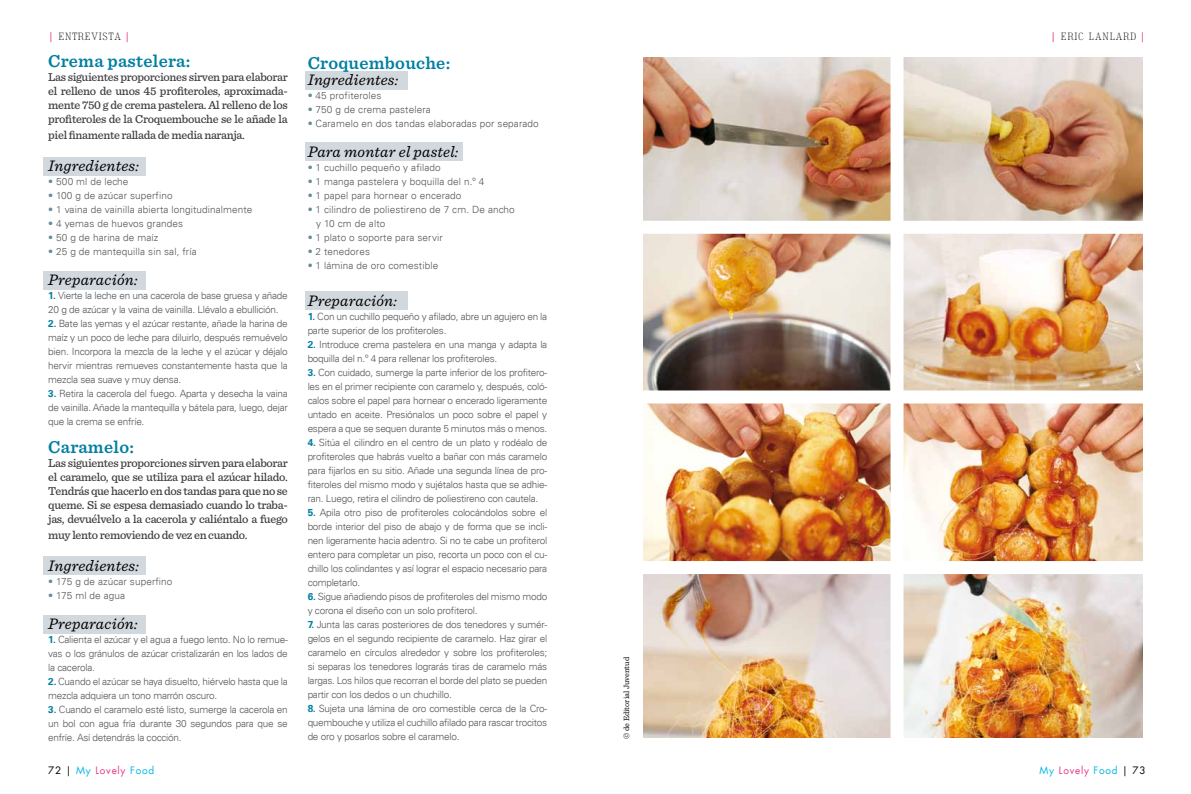
<style>
.page{position:relative;width:1191px;height:794px;background:#fff}
.page>*{position:absolute;margin:0;border:0;box-sizing:border-box;transform-origin:0 0}
.t1{font:600 18px "Sentinel";letter-spacing:.015em;color:#007fa1}
.t2{font:italic 16px "Sentinel";letter-spacing:.015em;color:#000}
.t3{font:500 12px/14px "Sentinel";letter-spacing:-.025em;color:#3e3d40;text-align:justify}
.t4{font:11px "Kursivschrift LT Pro Stehend H";letter-spacing:.075em;color:#000}
.t5{font:300 10px/14px "Univers LT";letter-spacing:-.025em;color:#58585a;text-align:justify}
.t6{font:300 10px/14px "Univers LT";letter-spacing:.01em;color:#58585a}
.t7{font:10px "Futura LT";letter-spacing:.075em;color:#00b6e8}
.t8{font:8px "Sentinel";color:#000}
.s1{font-family:"Futura LT";font-size:10px;color:#e63a8a}
.s2{color:#668d9c}
.s3{font-weight:700;color:#007fa1}
.s4{color:#000}
.s5{color:#e63a8a}
</style>
<div class="page">
<img style="left:643px;top:57px;width:499px;height:680px">
<div style="left:637px;top:221px;width:520px;height:13px;background:#fff"></div>
<div style="left:637px;top:390px;width:520px;height:13px;background:#fff"></div>
<div style="left:890px;top:48px;width:13px;height:709px;background:#fff"></div>
<div style="left:637px;top:561px;width:520px;height:13px;background:#fff"></div>
<div style="left:44px;top:157px;width:102px;height:18px;background:#d2d9de"></div>
<div style="left:305px;top:71px;width:102px;height:18px;background:#d2d9de"></div>
<div style="left:305px;top:291px;width:102px;height:18px;background:#d2d9de"></div>
<div style="left:305px;top:142px;width:157px;height:18px;background:#d2d9de"></div>
<div style="left:44px;top:271px;width:102px;height:18px;background:#d2d9de"></div>
<div style="left:44px;top:556px;width:102px;height:18px;background:#d2d9de"></div>
<div style="left:44px;top:615px;width:102px;height:18px;background:#d2d9de"></div>
<p class="t4" style="left:48px;top:30px;width:83px"><span class="s1">|</span> ENTREVISTA <span class="s1">|</span></p>
<p class="t4" style="left:1050px;top:30px;width:96px"><span class="s1">|</span> ERIC LANLARD <span class="s1">|</span></p>
<h1 class="t1" style="left:48px;top:47px;width:143px">Crema pastelera:</h1>
<p class="t3" style="left:48px;top:69px;width:241px">Las siguientes proporciones sirven para elaborar el relleno de unos 45 profiteroles, aproximada&shy;mente 750 g de crema pastelera. Al relleno de los profiteroles de la Croquembouche se le añade la</p>
<p class="t3" style="left:48px;top:127px;width:198px">piel finamente rallada de media naranja.</p>
<h2 class="t2" style="left:48px;top:153px;width:92px">Ingredientes:</h2>
<p class="t6" style="left:48px;top:174px;width:82px"><span class="s2">•</span> 500 ml de leche</p>
<p class="t6" style="left:48px;top:188px;width:126px"><span class="s2">•</span> 100 g de azúcar superfino</p>
<p class="t6" style="left:48px;top:202px;width:206px"><span class="s2">•</span> 1 vaina de vainilla abierta longitudinalmente</p>
<p class="t6" style="left:48px;top:216px;width:136px"><span class="s2">•</span> 4 yemas de huevos grandes</p>
<p class="t6" style="left:48px;top:230px;width:112px"><span class="s2">•</span> 50 g de harina de maíz</p>
<p class="t6" style="left:48px;top:244px;width:150px"><span class="s2">•</span> 25 g de mantequilla sin sal, fría</p>
<h2 class="t2" style="left:48px;top:267px;width:91px">Preparación:</h2>
<p class="t5" style="left:48px;top:288px;width:241px"><span class="s3">1.</span> Vierte la leche en una cacerola de base gruesa y añade<br>20 g de azúcar y la vaina de vainilla. Llévalo a ebullición.</p>
<p class="t5" style="left:48px;top:316px;width:241px"><span class="s3">2.</span> Bate las yemas y el azúcar restante, añade la harina de maíz y un poco de leche para diluirlo, después remuévelo bien. Incorpora la mezcla de la leche y el azúcar y déjalo hervir mientras remueves constantemente hasta que la mezcla sea suave y muy densa.</p>
<p class="t5" style="left:48px;top:386px;width:241px"><span class="s3">3.</span> Retira la cacerola del fuego. Aparta y desecha la vaina de vainilla. Añade la mantequilla y bátela para, luego, dejar que la crema se enfríe.</p>
<h1 class="t1" style="left:48px;top:433px;width:87px">Caramelo:</h1>
<p class="t3" style="left:48px;top:455px;width:241px">Las siguientes proporciones sirven para elaborar el caramelo, que se utiliza para el azúcar hilado.<br>Tendrás que hacerlo en dos tandas para que no se queme. Si se espesa demasiado cuando lo traba&shy;jas, devuélvelo a la cacerola y caliéntalo a fuego</p>
<p class="t3" style="left:48px;top:527px;width:201px">muy lento removiendo de vez en cuando.</p>
<h2 class="t2" style="left:48px;top:553px;width:92px">Ingredientes:</h2>
<p class="t6" style="left:48px;top:574px;width:126px"><span class="s2">•</span> 175 g de azúcar superfino</p>
<p class="t6" style="left:48px;top:588px;width:78px"><span class="s2">•</span> 175 ml de agua</p>
<h2 class="t2" style="left:48px;top:611px;width:91px">Preparación:</h2>
<p class="t5" style="left:48px;top:632px;width:241px"><span class="s3">1.</span> Calienta el azúcar y el agua a fuego lento. No lo remue&shy;vas o los gránulos de azúcar cristalizarán en los lados de la cacerola.</p>
<p class="t5" style="left:48px;top:674px;width:241px"><span class="s3">2.</span> Cuando el azúcar se haya disuelto, hiérvelo hasta que la mezcla adquiera un tono marrón oscuro.</p>
<p class="t5" style="left:48px;top:702px;width:241px"><span class="s3">3.</span> Cuando el caramelo esté listo, sumerge la cacerola en un bol con agua fría durante 30 segundos para que se enfríe. Así detendrás la cocción.</p>
<h1 class="t1" style="left:308px;top:49px;width:144px">Croquembouche:</h1>
<h2 class="t2" style="left:308px;top:68px;width:92px">Ingredientes:</h2>
<p class="t6" style="left:308px;top:88px;width:75px"><span class="s2">•</span> 45 profiteroles</p>
<p class="t6" style="left:308px;top:102px;width:125px"><span class="s2">•</span> 750 g de crema pastelera</p>
<p class="t6" style="left:308px;top:116px;width:233px"><span class="s2">•</span> Caramelo en dos tandas elaboradas por separado</p>
<h2 class="t2" style="left:308px;top:140px;width:152px">Para montar el pastel:</h2>
<p class="t6" style="left:308px;top:160px;width:135px"><span class="s2">•</span> 1 cuchillo pequeño y afilado</p>
<p class="t6" style="left:308px;top:174px;width:178px"><span class="s2">•</span> 1 manga pastelera y boquilla del n.º 4</p>
<p class="t6" style="left:308px;top:188px;width:155px"><span class="s2">•</span> 1 papel para hornear o encerado</p>
<p class="t6" style="left:316px;top:202px;width:200px;text-indent:-9px"><span class="s2">•</span> 1 cilindro de poliestireno de 7 cm. De ancho y 10 cm de alto</p>
<p class="t6" style="left:308px;top:230px;width:137px"><span class="s2">•</span> 1 plato o soporte para servir</p>
<p class="t6" style="left:308px;top:244px;width:64px"><span class="s2">•</span> 2 tenedores</p>
<p class="t6" style="left:308px;top:258px;width:132px"><span class="s2">•</span> 1 lámina de oro comestible</p>
<h2 class="t2" style="left:308px;top:289px;width:91px">Preparación:</h2>
<p class="t5" style="left:308px;top:309px;width:241px"><span class="s3">1.</span> Con un cuchillo pequeño y afilado, abre un agujero en la parte superior de los profiteroles.</p>
<p class="t5" style="left:308px;top:337px;width:241px"><span class="s3">2.</span> Introduce crema pastelera en una manga y adapta la boquilla del n.º 4 para rellenar los profiteroles.</p>
<p class="t5" style="left:308px;top:365px;width:241px"><span class="s3">3.</span> Con cuidado, sumerge la parte inferior de los profitero&shy;les en el primer recipiente con caramelo y, después, coló&shy;calos sobre el papel para hornear o encerado ligeramente untado en aceite. Presiónalos un poco sobre el papel y espera a que se sequen durante 5 minutos más o menos.</p>
<p class="t5" style="left:308px;top:435px;width:241px"><span class="s3">4.</span> Sitúa el cilindro en el centro de un plato y rodéalo de profiteroles que habrás vuelto a bañar con más caramelo para fijarlos en su sitio. Añade una segunda línea de pro&shy;fiteroles del mismo modo y sujétalos hasta que se adhie&shy;ran. Luego, retira el cilindro de poliestireno con cautela.</p>
<p class="t5" style="left:308px;top:505px;width:241px"><span class="s3">5.</span> Apila otro piso de profiteroles colocándolos sobre el borde interior del piso de abajo y de forma que se incli&shy;nen ligeramente hacia adentro. Si no te cabe un profiterol entero para completar un piso, recorta un poco con el cu&shy;chillo los colindantes y así lograr el espacio necesario para completarlo.</p>
<p class="t5" style="left:308px;top:589px;width:241px"><span class="s3">6.</span> Sigue añadiendo pisos de profiteroles del mismo modo y corona el diseño con un solo profiterol.</p>
<p class="t5" style="left:308px;top:617px;width:241px"><span class="s3">7.</span> Junta las caras posteriores de dos tenedores y sumér&shy;gelos en el segundo recipiente de caramelo. Haz girar el caramelo en círculos alrededor y sobre los profiteroles; si separas los tenedores lograrás tiras de caramelo más largas. Los hilos que recorran el borde del plato se pueden partir con los dedos o un chuchillo.</p>
<p class="t5" style="left:308px;top:701px;width:241px"><span class="s3">8.</span> Sujeta una lámina de oro comestible cerca de la Cro&shy;quembouche y utiliza el cuchillo afilado para rascar trocitos de oro y posarlos sobre el caramelo.</p>
<p class="t8" style="left:620px;top:738px;width:83px;rotate:-90deg">© de Editorial Juventud</p>
<p class="t7" style="left:48px;top:764px;width:108px"><span class="s4">72 |</span> My <span class="s5">Lovely</span> Food</p>
<p class="t7" style="left:1039px;top:764px;width:108px">My <span class="s5">Lovely</span> Food <span class="s4">| 73</span></p>
</div>
